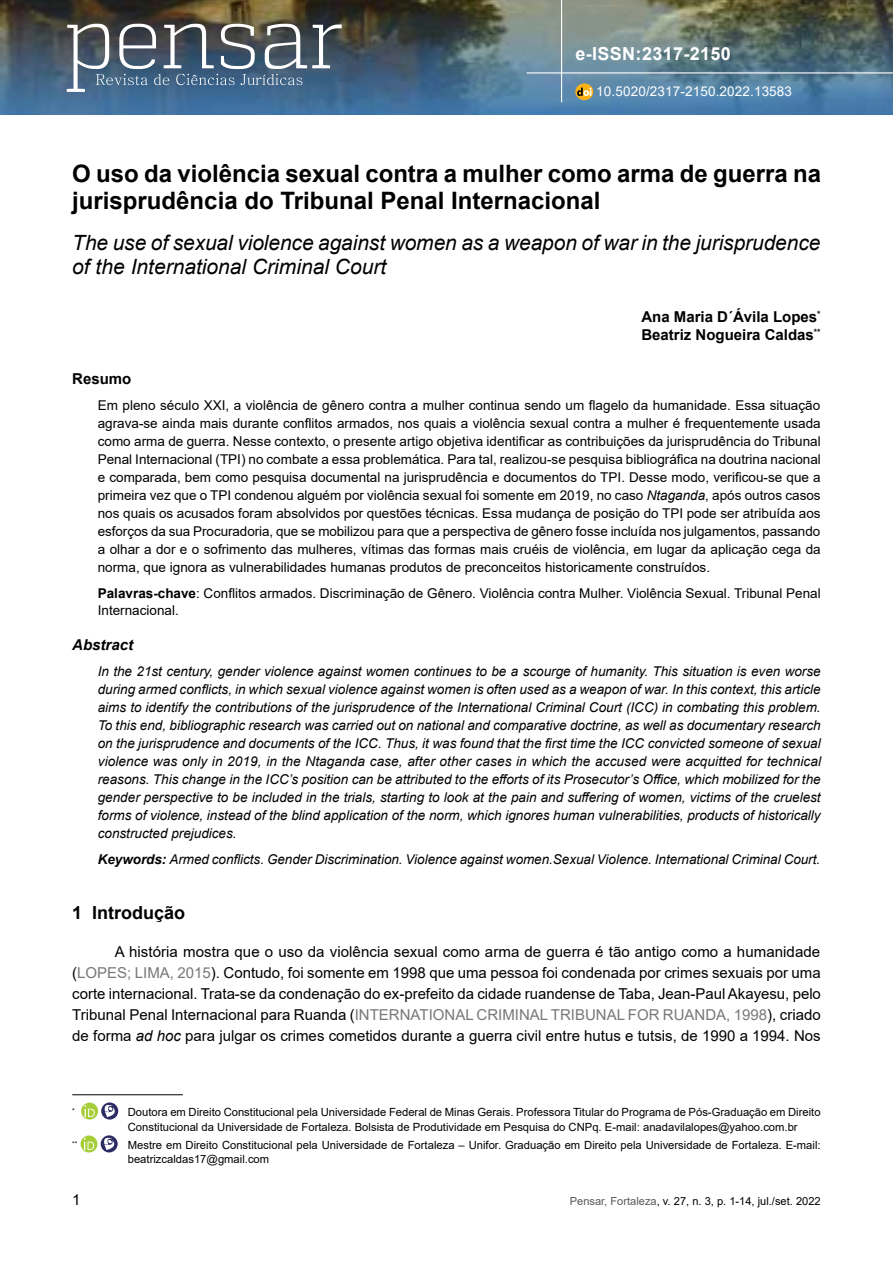
<style>
.page{position:relative;width:893px;height:1263px;background:#fff}
.page>*{position:absolute;margin:0;border:0;box-sizing:border-box;transform-origin:0 0}
.t1{font:700 24px/27px "Arial";color:#000}
.t2{font:italic 21px/24px "Arial";letter-spacing:-.005em;color:#000}
.t3{font:700 18px "Arial";letter-spacing:.02em;color:#fff}
.t4{font:700 18px "Arial";color:#000}
.t5{font:15px/21px "Arial";color:#000;text-align:justify}
.t6{font:700 15px/18px "Arial";color:#000}
.t7{font:italic 700 15px "Arial";color:#000}
.t8{font:13.5px/18px "Arial";color:#000;text-align:justify}
.t9{font:italic 13.5px/18px "Arial";color:#000;text-align:justify}
.t10{font:13.5px "Arial";letter-spacing:.01em;color:#fff}
.t11{font:11.25px/15px "Arial";color:#000}
.t12{font:11.1px "Arial";color:#000}
.t13{font:6.6px "Arial";color:#000}
.s1{font-style:italic}
.s2{font-weight:700}
.s3{color:#77787b}
.s4{color:#58595b}
</style>
<div class="page">
<img style="left:0;top:0;width:893px;height:115px">
<hr style="left:561px;top:0;width:1px;height:102px;background:#fff">
<hr style="left:527px;top:72px;width:366px;height:1px;background:#fff">
<svg style="left:67px;top:24px;width:275px;height:68px;background:#617282"></svg>
<svg style="left:575px;top:83px;width:18px;height:17px"></svg>
<svg style="left:577px;top:88px;width:14px;height:8px"></svg>
<hr style="left:72px;top:1094px;width:111px;height:1px;background:#000">
<svg style="left:81px;top:1102px;width:17px;height:17px"></svg>
<svg style="left:84px;top:1105px;width:11px;height:12px"></svg>
<div style="left:101px;top:1102px;width:17px;height:17px;background:#2c2b64;border-radius:50%"></div>
<svg style="left:102px;top:1102px;width:17px;height:15px"></svg>
<svg style="left:81px;top:1135px;width:17px;height:17px"></svg>
<svg style="left:84px;top:1138px;width:10px;height:12px"></svg>
<div style="left:101px;top:1135px;width:17px;height:17px;background:#2c2b64;border-radius:50%"></div>
<svg style="left:102px;top:1135px;width:16px;height:15px"></svg>
<h3 class="t3" style="left:575px;top:41px;width:157px">e-ISSN:2317-2150</h3>
<p class="t10" style="left:596px;top:82px;width:197px">10.5020/2317-2150.2022.13583</p>
<h1 class="t1" style="left:72px;top:161px;width:750px">O uso da violência sexual contra a mulher como arma de guerra na jurisprudência do Tribunal Penal Internacional</h1>
<h2 class="t2" style="left:72px;top:231px;width:750px">The use of sexual violence against women as a weapon of war in the jurisprudence of the International Criminal Court</h2>
<p class="t6" style="left:641px;top:308px;width:181px">Ana Maria D´Ávila Lopes<sup>*<br></sup>Beatriz Nogueira Caldas<sup>**</sup></p>
<p class="t6" style="left:72px;top:369px;width:61px">Resumo</p>
<p class="t8" style="left:98px;top:396px;width:725px">Em pleno século XXI, a violência de gênero contra a mulher continua sendo um flagelo da humanidade. Essa situação agrava-se ainda mais durante conflitos armados, nos quais a violência sexual contra a mulher é frequentemente usada como arma de guerra. Nesse contexto, o presente artigo objetiva identificar as contribuições da jurisprudência do Tribunal Penal Internacional (TPI) no combate a essa problemática. Para tal, realizou-se pesquisa bibliográfica na doutrina nacional e comparada, bem como pesquisa documental na jurisprudência e documentos do TPI. Desse modo, verificou-se que a primeira vez que o TPI condenou alguém por violência sexual foi somente em 2019, no caso <span class="s1">Ntaganda</span>, após outros casos nos quais os acusados foram absolvidos por questões técnicas. Essa mudança de posição do TPI pode ser atribuída aos esforços da sua Procuradoria, que se mobilizou para que a perspectiva de gênero fosse incluída nos julgamentos, passando a olhar a dor e o sofrimento das mulheres, vítimas das formas mais cruéis de violência, em lugar da aplicação cega da norma, que ignora as vulnerabilidades humanas produtos de preconceitos historicamente construídos.</p>
<p class="t8" style="left:98px;top:584px;width:724px;line-height:17px"><span class="s2">Palavras-chave</span>: Conflitos armados. Discriminação de Gênero. Violência contra Mulher. Violência Sexual. Tribunal Penal<br>Internacional.</p>
<p class="t7" style="left:72px;top:634px;width:62px">Abstract</p>
<p class="t9" style="left:98px;top:662px;width:725px">In the 21st century, gender violence against women continues to be a scourge of humanity. This situation is even worse during armed conflicts, in which sexual violence against women is often used as a weapon of war. In this context, this article aims to identify the contributions of the jurisprudence of the International Criminal Court (ICC) in combating this problem.<br>To this end, bibliographic research was carried out on national and comparative doctrine, as well as documentary research on the jurisprudence and documents of the ICC. Thus, it was found that the first time the ICC convicted someone of sexual violence was only in 2019, in the Ntaganda case, after other cases in which the accused were acquitted for technical reasons. This change in the ICC’s position can be attributed to the efforts of its Prosecutor’s Office, which mobilized for the gender perspective to be included in the trials, starting to look at the pain and suffering of women, victims of the cruelest forms of violence, instead of the blind application of the norm, which ignores human vulnerabilities, products of historically constructed prejudices.</p>
<p class="t9" style="left:98px;top:850px;width:724px"><span class="s2">Keywords:</span> Armed conflicts. Gender Discrimination. Violence against women.Sexual Violence. International Criminal Court.</p>
<h3 class="t4" style="left:72px;top:899px;width:115px">1 Introdução</h3>
<p class="t5" style="left:72px;top:941px;width:750px;text-indent:43px">A história mostra que o uso da violência sexual como arma de guerra é tão antigo como a humanidade (<span class="s3">LOPES; LIMA, 2015</span>). Contudo, foi somente em 1998 que uma pessoa foi condenada por crimes sexuais por uma corte internacional. Trata-se da condenação do ex-prefeito da cidade ruandense de Taba, Jean-Paul Akayesu, pelo Tribunal Penal Internacional para Ruanda (<span class="s3">INTERNATIONAL CRIMINAL TRIBUNAL FOR RUANDA, 1998</span>), criado de forma <span class="s1">ad hoc</span> para julgar os crimes cometidos durante a guerra civil entre hutus e tutsis, de 1990 a 1994. Nos</p>
<p class="t13" style="left:72px;top:1106px;width:4px">*</p>
<p class="t11" style="left:128px;top:1105px;width:694px">Doutora em Direito Constitucional pela Universidade Federal de Minas Gerais. Professora Titular do Programa de Pós-Graduação em Direito<br>Constitucional da Universidade de Fortaleza. Bolsista de Produtividade em Pesquisa do CNPq. E-mail: anadavilalopes@yahoo.com.br</p>
<p class="t13" style="left:72px;top:1139px;width:7px">**</p>
<p class="t11" style="left:128px;top:1138px;width:694px;line-height:13.5px">Mestre em Direito Constitucional pela Universidade de Fortaleza – Unifor. Graduação em Direito pela Universidade de Fortaleza. E-mail: beatrizcaldas17@gmail.com</p>
<p class="t5" style="left:72px;top:1189px;width:10px">1</p>
<p class="t12" style="left:570px;top:1193px;width:252px"><span class="s4">Pensar, Fortaleza</span>, v. 27, n. 3, p. 1-14, jul./set. 2022</p>
</div>
